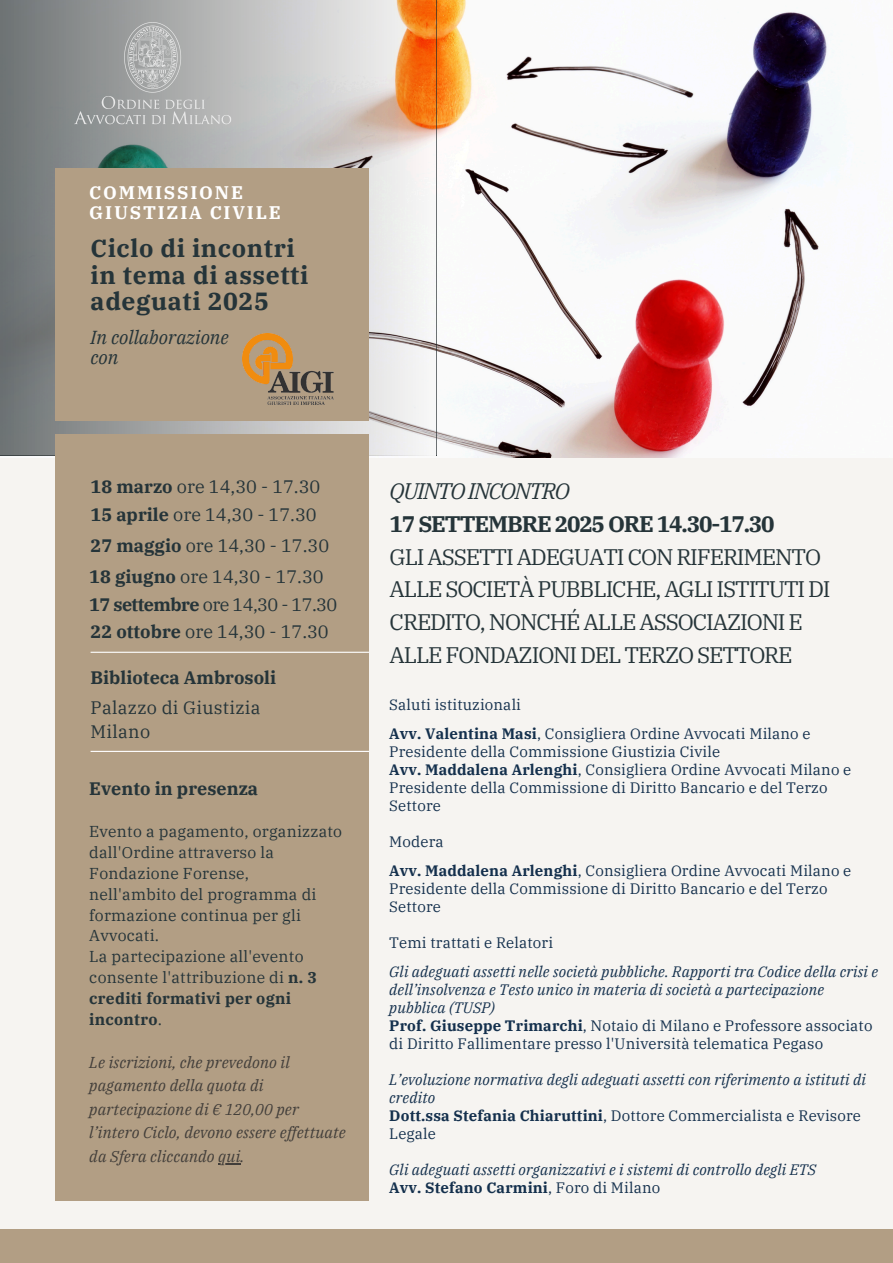
<style>
.page{position:relative;width:893px;height:1263px;background:#fff}
.page>*{position:absolute;margin:0;border:0;box-sizing:border-box;transform-origin:0 0}
.t1{font:700 24.75px/26.4px "IBM Plex Serif";letter-spacing:.025em;color:#253439}
.t2{font:22.42px/32.6px "IBM Plex Serif";letter-spacing:-.05em;color:#253439}
.t3{font:italic 18.75px/20.2px "IBM Plex Serif";color:#253439}
.t4{font:700 18.23px/19.6px "IBM Plex Serif";letter-spacing:.1em;color:#fff}
.t5{font:18px/23.6px "IBM Plex Serif";color:#253439}
.t6{font:700 18px "IBM Plex Serif";color:#253439}
.t7{font:18px "IBM Plex Serif";letter-spacing:-.03em;color:#253439}
.t8{font:15.75px/20.9px "IBM Plex Serif";letter-spacing:.015em;color:#253439}
.t9{font:italic 15.75px/23.6px "IBM Plex Serif";letter-spacing:.01em;color:#423e3a}
.t10{font:15.08px/18px "IBM Plex Serif";letter-spacing:.01em;color:#14304d}
.t11{font:italic 15.08px/18px "IBM Plex Serif";letter-spacing:.01em;color:#14304d}
.t12{font:700 15.08px "IBM Plex Serif";letter-spacing:.01em;color:#14304d}
.s1{font-weight:700}
.s2{font-style:italic}
.s3{font-weight:400}
</style>
<div class="page">
<div style="left:0;top:1229px;width:893px;height:34px;background:#b29e84"></div>
<div style="left:0;top:456px;width:893px;height:773px;background:#f6f4f1"></div>
<img style="left:30px;top:0;width:860px;height:457px">
<svg style="left:0;top:0;width:436px;height:456px;background:#b7b2ac"></svg>
<div style="left:55px;top:434px;width:314px;height:767px;background:#b29e84"></div>
<div style="left:55px;top:168px;width:313px;height:252px;background:#b29e84"></div>
<hr style="left:91px;top:652px;width:278px;height:1px;background:#fff">
<hr style="left:91px;top:751px;width:278px;height:1px;background:#fff">
<img style="left:55px;top:7px;width:194px;height:137px">
<svg style="left:218px;top:1163px;width:22px;height:1px"></svg>
<img style="left:243px;top:334px;width:90px;height:70px">
<h5 class="t4" style="left:89px;top:183px;width:193px">COMMISSIONE<br>GIUSTIZIA CIVILE</h5>
<p class="t1" style="left:91px;top:235px;width:219px">Ciclo di incontri in tema di assetti adeguati 2025</p>
<p class="t3" style="left:91px;top:326px;width:140px">In collaborazione con</p>
<h3 class="t5" style="left:91px;top:474px;width:231px"><span class="s1">18 marzo</span> ore 14,30 - 17.30</h3>
<h5 class="t5" style="left:91px;top:502px;width:228px"><span class="s1">15 aprile</span> ore 14,30 - 17.30</h5>
<h5 class="t5" style="left:91px;top:533px;width:240px"><span class="s1">27 maggio</span> ore 14,30 - 17.30</h5>
<h4 class="t5" style="left:89px;top:564px;width:236px"><span class="s1">18 giugno</span> ore 14,30 - 17.30</h4>
<h5 class="t5" style="left:91px;top:620px;width:240px"><span class="s1">22 ottobre</span> ore 14,30 - 17.30</h5>
<p class="t7" style="left:89px;top:592px;width:249px"><span class="s1">17 settembre</span> ore 14,30 - 17.30</p>
<h5 class="t6" style="left:91px;top:665px;width:187px">Biblioteca Ambrosoli</h5>
<h2 class="t5" style="left:91px;top:696px;width:172px">Palazzo di Giustizia<br>Milano</h2>
<h5 class="t6" style="left:89px;top:776px;width:170px">Evento in presenza</h5>
<p class="t8" style="left:89px;top:821px;width:254px">Evento a pagamento, organizzato dall'Ordine attraverso la<br>Fondazione Forense,</p>
<h5 class="t8" style="left:89px;top:883px;width:229px">nell'ambito del programma di formazione continua per gli<br>Avvocati.</h5>
<h5 class="t8" style="left:89px;top:946px;width:229px">La partecipazione all'evento consente l'attribuzione di <span class="s1">n. 3 crediti formativi per ogni incontro</span>.</h5>
<p class="t9" style="left:89px;top:1050px;width:258px">Le iscrizioni, che prevedono il pagamento della quota di partecipazione di € 120,00 per l’intero Ciclo, devono essere ef ettuate da Sfera cliccando qui.</p>
<p class="t2" style="left:390px;top:475px;width:442px"><span class="s2">QUINTO INCONTRO<br></span><span class="s1">17 SETTEMBRE 2025 ORE 14.30-17.30<br></span>GLI ASSETTI ADEGUATI CON RIFERIMENTO ALLE SOCIETÀ PUBBLICHE, AGLI ISTITUTI DI CREDITO, NONCHÉ ALLE ASSOCIAZIONI E ALLE FONDAZIONI DEL TERZO SETTORE</p>
<h4 class="t10" style="left:389px;top:695px;width:133px">Saluti istituzionali</h4>
<p class="t10" style="left:389px;top:724px;width:423px"><span class="s1">Avv. Valentina Masi</span>, Consigliera Ordine Avvocati Milano e<br>Presidente della Commissione Giustizia Civile</p>
<p class="t10" style="left:389px;top:760px;width:463px"><span class="s1">Avv. Maddalena Arlenghi</span>, Consigliera Ordine Avvocati Milano e<br>Presidente della Commissione di Diritto Bancario e del Terzo<br>Settore</p>
<p class="t10" style="left:389px;top:832px;width:56px">Modera</p>
<p class="t10" style="left:389px;top:862px;width:463px"><span class="s1">Avv. Maddalena Arlenghi</span>, Consigliera Ordine Avvocati Milano e<br>Presidente della Commissione di Diritto Bancario e del Terzo<br>Settore</p>
<h1 class="t10" style="left:389px;top:934px;width:165px">Temi trattati e Relatori</h1>
<p class="t11" style="left:389px;top:962px;width:490px">Gli adeguati assetti nelle società pubbliche. Rapporti tra Codice della crisi e dell’insolvenza e Testo unico in materia di società a partecipazione pubblica (TUSP)</p>
<p class="t10" style="left:389px;top:1016px;width:485px"><span class="s1">Prof. Giuseppe Trimarchi</span>, Notaio di Milano e Professore associato di Diritto Fallimentare presso l'Università telematica Pegaso</p>
<p class="t11" style="left:389px;top:1070px;width:478px">L’evoluzione normativa degli adeguati assetti con riferimento a istituti di credito</p>
<p class="t10" style="left:389px;top:1106px;width:473px"><span class="s1">Dott.ssa Stefania Chiaruttini</span>, Dottore Commercialista e Revisore<br>Legale</p>
<p class="t11" style="left:389px;top:1160px;width:428px">Gli adeguati assetti organizzativi e i sistemi di controllo degli ETS</p>
<p class="t12" style="left:389px;top:1177px;width:272px">Avv. Stefano Carmini<span class="s3">, Foro di Milano</span></p>
</div>
